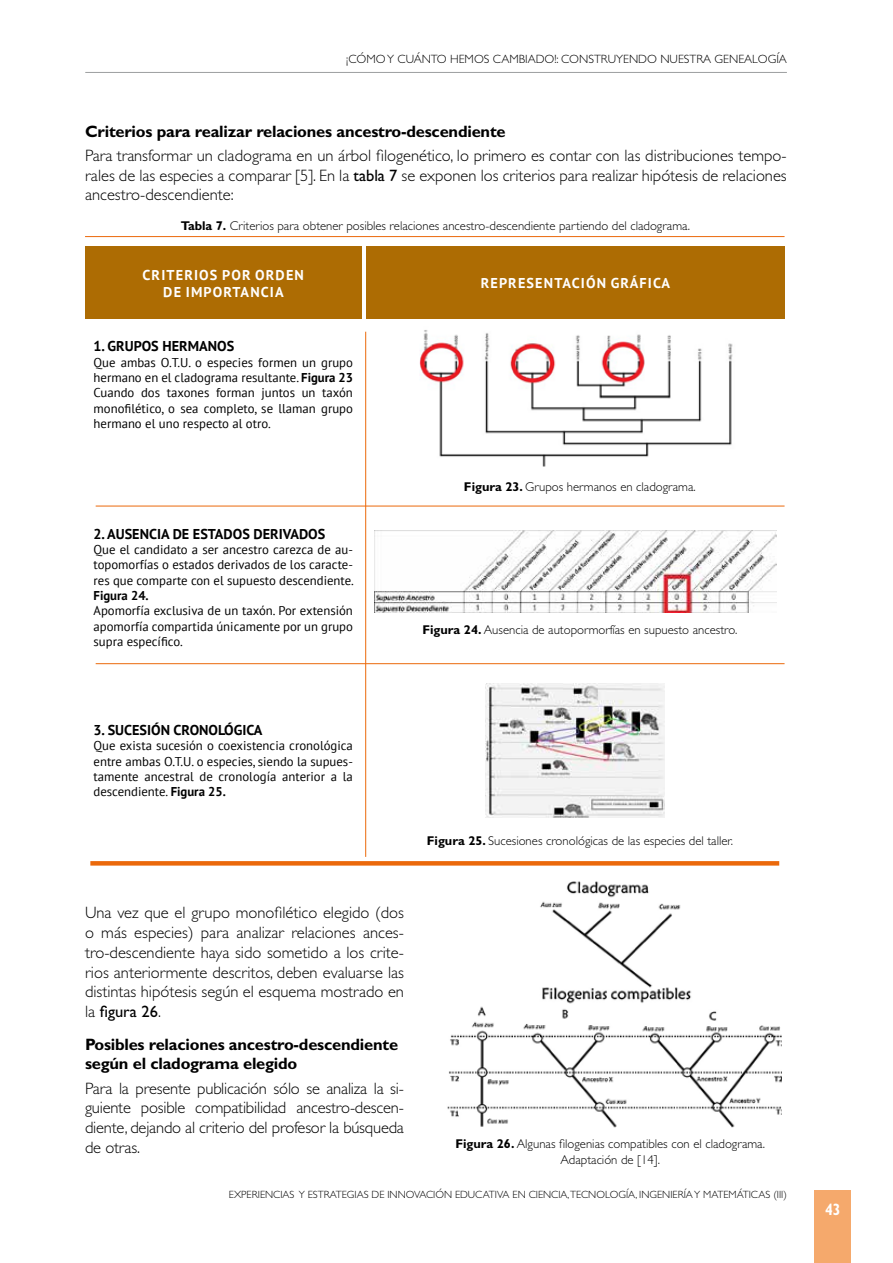
<style>
.page{position:relative;width:893px;height:1263px;background:#fff}
.page>*{position:absolute;margin:0;border:0;box-sizing:border-box;transform-origin:0 0}
.t1{font:300 16.5px/19.8px "Gill Sans Std";color:#000;text-align:justify}
.t2{font:700 16.5px/19.8px "Gill Sans Std";letter-spacing:-.01em;color:#000}
.t3{font:700 16.5px "Gill Sans Std";color:#fff;scale:.85 1}
.t4{font:700 14.25px "PT Sans";color:#000}
.t5{font:700 14.25px/17.1px "PT Sans";letter-spacing:.08em;color:#fff;text-align:center}
.t6{font:12.75px/15.3px "PT Sans";color:#000;text-align:justify}
.t7{font:300 12.75px/15.3px "Gill Sans Std";color:#000;text-align:center}
.t8{font:700 12.75px "PT Sans";color:#000}
.t9{font:300 12px "Gill Sans Std";color:#000}
.t10{font:300 10.5px "Gill Sans Std";color:#000}
.s1{font-weight:400}
.s2{font-weight:700}
</style>
<div class="page">
<div style="left:815px;top:1191px;width:36px;height:72px;background:#f5a96c"></div>
<hr style="left:85px;top:72px;width:702px;height:1px;background:#9c9e9f">
<hr style="left:85px;top:236px;width:699px;height:1px;background:#eb690b">
<div style="left:85px;top:247px;width:276px;height:72px;background:#ad6c03"></div>
<div style="left:366px;top:247px;width:418px;height:72px;background:#ad6c03"></div>
<img style="left:420px;top:330px;width:313px;height:136px">
<img style="left:374px;top:531px;width:402px;height:81px">
<img style="left:486px;top:684px;width:178px;height:133px">
<hr style="left:96px;top:506px;width:688px;height:1px;background:#eb690b">
<hr style="left:96px;top:663px;width:688px;height:1px;background:#eb690b">
<svg style="left:90px;top:861px;width:689px;height:4px;fill:#eb690b"></svg>
<hr style="left:365px;top:332px;width:1px;height:525px;background:#eb690b">
<img style="left:447px;top:881px;width:334px;height:247px">
<p class="t9" style="left:346px;top:52px;width:442px">¡CÓMO Y CUÁNTO HEMOS CAMBIADO!: CONSTRUYENDO NUESTRA GENEALOGÍA</p>
<p class="t2" style="left:85px;top:121px;width:422px">Criterios para realizar relaciones ancestro-descendiente</p>
<p class="t1" style="left:85px;top:146px;width:703px">Para transformar un cladograma en un árbol filogenético, lo primero es contar con las distribuciones tempo&shy;rales de las especies a comparar [5]. En la <span class="s1">tabla 7</span> se exponen los criterios para realizar hipótesis de relaciones ancestro-descendiente:</p>
<p class="t7" style="left:181px;top:218px;width:511px"><span class="s2">Tabla 7.</span> Criterios para obtener posibles relaciones ancestro-descendiente partiendo del cladograma.</p>
<p class="t5" style="left:143px;top:266px;width:163px">CRITERIOS POR ORDEN<br>DE IMPORTANCIA</p>
<p class="t5" style="left:481px;top:274px;width:191px">REPRESENTACIÓN GRÁFICA</p>
<p class="t4" style="left:94px;top:337px;width:142px">1. GRUPOS HERMANOS</p>
<p class="t6" style="left:94px;top:354px;width:261px">Que ambas O.T.U. o especies formen un grupo hermano en el cladograma resultante. <span class="s2">Figura 23<br></span>Cuando dos taxones forman juntos un taxón monofilético, o sea completo, se llaman grupo hermano el uno respecto al otro.</p>
<p class="t4" style="left:94px;top:524px;width:233px">2. AUSENCIA DE ESTADOS DERIVADOS</p>
<p class="t6" style="left:94px;top:542px;width:262px">Que el candidato a ser ancestro carezca de au&shy;topomorfías o estados derivados de los caracte&shy;res que comparte con el supuesto descendiente.</p>
<p class="t8" style="left:94px;top:587px;width:57px">Figura 24.</p>
<p class="t6" style="left:94px;top:603px;width:261px">Apomorfía exclusiva de un taxón. Por extensión apomorfía compartida únicamente por un grupo supra específico.</p>
<p class="t7" style="left:464px;top:480px;width:233px"><span class="s2">Figura 23.</span> Grupos hermanos en cladograma.</p>
<p class="t7" style="left:422px;top:622px;width:316px"><span class="s2">Figura 24.</span> Ausencia de autopormorfías en supuesto ancestro.</p>
<p class="t4" style="left:94px;top:721px;width:170px">3. SUCESIÓN CRONOLÓGICA</p>
<p class="t6" style="left:94px;top:738px;width:261px">Que exista sucesión o coexistencia cronológica entre ambas O.T.U. o especies, siendo la supues&shy;tamente ancestral de cronología anterior a la descendiente. <span class="s2">Figura 25.</span></p>
<p class="t1" style="left:85px;top:903px;width:320px">Una vez que el grupo monofilético elegido (dos o más especies) para analizar relaciones ances&shy;tro-descendiente haya sido sometido a los crite&shy;rios anteriormente descritos, deben evaluarse las distintas hipótesis según el esquema mostrado en la <span class="s1">figura 26</span>.</p>
<p class="t2" style="left:85px;top:1034px;width:315px">Posibles relaciones ancestro-descendiente según el cladograma elegido</p>
<p class="t1" style="left:85px;top:1078px;width:320px">Para la presente publicación sólo se analiza la si&shy;guiente posible compatibilidad ancestro-descen&shy;diente, dejando al criterio del profesor la búsqueda de otras.</p>
<p class="t7" style="left:427px;top:833px;width:308px"><span class="s2">Figura 25.</span> Sucesiones cronológicas de las especies del taller.</p>
<p class="t7" style="left:455px;top:1136px;width:311px"><span class="s2">Figura 26.</span> Algunas filogenias compatibles con el cladograma.<br>Adaptación de [14].</p>
<p class="t10" style="left:229px;top:1188px;width:559px">EXPERIENCIAS Y ESTRATEGIAS DE INNOVACIÓN EDUCATIVA EN CIENCIA,TECNOLOGÍA, INGENIERÍA Y MATEMÁTICAS (III)</p>
<p class="t3" style="left:825px;top:1199px;width:20px">43</p>
</div>
